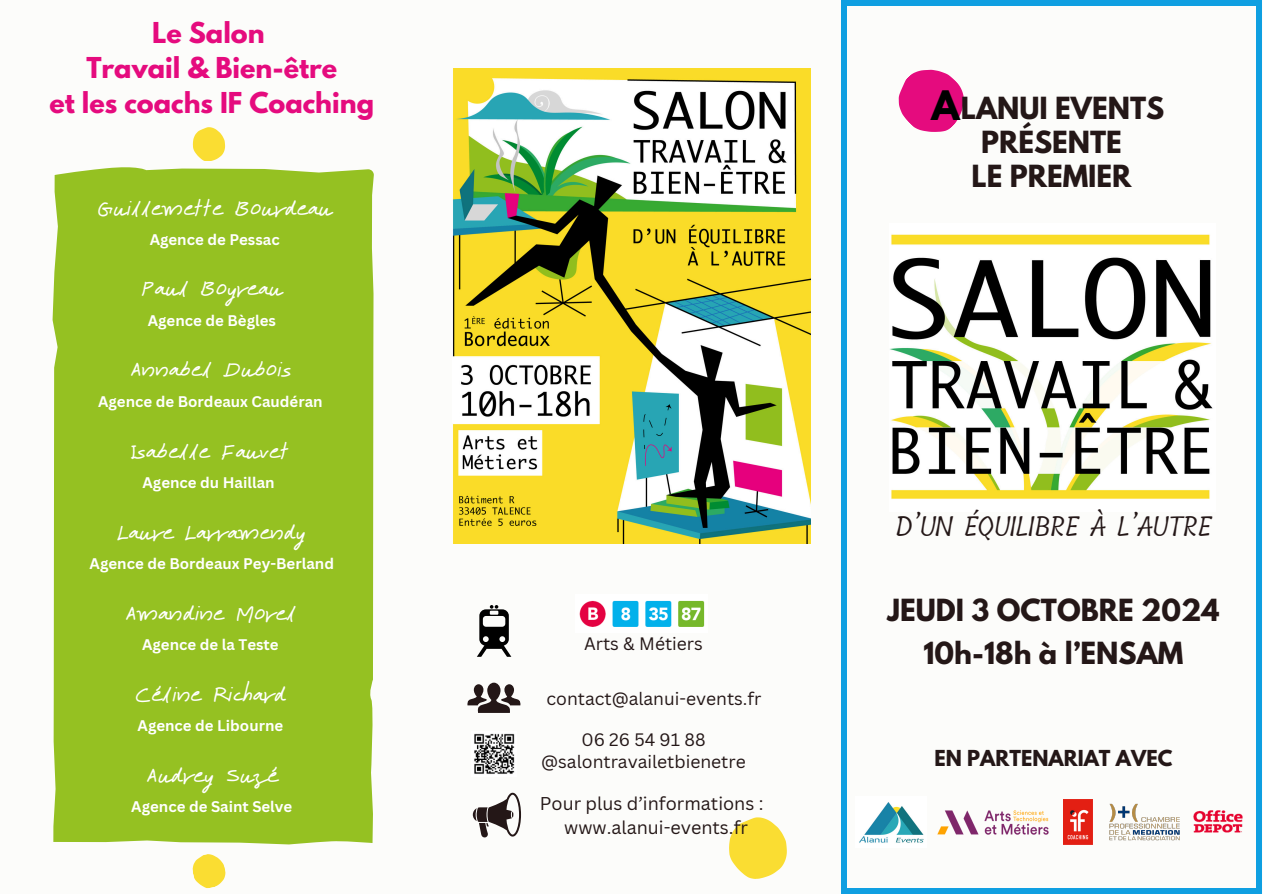
<style>
.page{position:relative;width:1263px;height:894px;background:#fff}
.page>*{position:absolute;margin:0;border:0;box-sizing:border-box;transform-origin:0 0}
.t1{font:37.5px "Karumbi";color:#fff}
.t2{font:700 36px "League Spartan";color:#000}
.t3{font:700 27px "League Spartan";color:#241717}
.t4{font:27px "Tillana";color:#241717}
.t5{font:700 25.5px/34.8px "League Spartan";color:#e50b7e;text-align:center}
.t6{font:700 19.5px "League Spartan";color:#241717}
.t7{font:18px/24.8px "Canva Sans";color:#241717;text-align:center}
.t8{font:17.55px "Canva Sans";color:#241717}
.t9{font:700 15px "Canva Sans";color:#fff}
</style>
<div class="page">
<div style="left:0;top:0;width:1263px;height:893px;background:#fcfcfa"></div>
<svg style="left:467px;top:682px;width:54px;height:30px"></svg>
<svg style="left:473px;top:792px;width:48px;height:45px"></svg>
<img style="left:453px;top:68px;width:357px;height:475px">
<img style="left:890px;top:234px;width:323px;height:265px">
<img style="left:474px;top:733px;width:41px;height:41px">
<div style="left:1256px;top:0;width:6px;height:893px;background:#0f9fe1"></div>
<div style="left:841px;top:0;width:6px;height:893px;background:#0f9fe1"></div>
<div style="left:842px;top:0;width:420px;height:6px;background:#0f9fe1"></div>
<div style="left:842px;top:887px;width:417px;height:6px;background:#0f9fe1"></div>
<svg style="left:729px;top:817px;width:58px;height:61px"></svg>
<svg style="left:898px;top:69px;width:66px;height:63px"></svg>
<div style="left:53px;top:167px;width:321px;height:677px;background:#95c122"></div>
<svg style="left:192px;top:854px;width:34px;height:35px"></svg>
<svg style="left:193px;top:127px;width:32px;height:34px"></svg>
<svg style="left:477px;top:605px;width:34px;height:51px"></svg>
<img style="left:579px;top:600px;width:126px;height:27px">
<img style="left:1193px;top:810px;width:49px;height:23px">
<img style="left:1109px;top:803px;width:70px;height:38px">
<img style="left:859px;top:802px;width:65px;height:41px">
<img style="left:1063px;top:799px;width:29px;height:45px">
<img style="left:937px;top:810px;width:112px;height:24px">
<h2 class="t5" style="left:50px;top:18px;width:326px">Le Salon<br>Travail &amp; Bien-être<br>et les coachs IF Coaching</h2>
<p class="t1" style="left:97px;top:179px;width:237px">Guillemette Bourdeau</p>
<p class="t9" style="left:150px;top:229px;width:131px">Agence de Pessac</p>
<p class="t1" style="left:141px;top:259px;width:143px">Paul Boyreau</p>
<p class="t9" style="left:148px;top:310px;width:130px">Agence de Bègles</p>
<p class="t1" style="left:129px;top:340px;width:165px">Annabel Dubois</p>
<p class="t9" style="left:98px;top:391px;width:226px">Agence de Bordeaux Caudéran</p>
<p class="t1" style="left:131px;top:421px;width:160px">Isabelle Fauvet</p>
<p class="t9" style="left:143px;top:472px;width:134px">Agence du Haillan</p>
<p class="t1" style="left:117px;top:502px;width:191px">Laure Larramendy</p>
<p class="t9" style="left:90px;top:553px;width:246px">Agence de Bordeaux Pey-Berland</p>
<p class="t1" style="left:124px;top:583px;width:175px">Amandine Morel</p>
<p class="t9" style="left:142px;top:634px;width:138px">Agence de la Teste</p>
<h6 class="t1" style="left:134px;top:664px;width:154px">Céline Richard</h6>
<p class="t9" style="left:138px;top:715px;width:147px">Agence de Libourne</p>
<p class="t1" style="left:145px;top:745px;width:135px">Audrey Suzé</p>
<p class="t9" style="left:131px;top:796px;width:163px">Agence de Saint Selve</p>
<h3 class="t2" style="left:931px;top:87px;width:30px">A</h3>
<p class="t3" style="left:961px;top:95px;width:205px">LANUI EVENTS</p>
<p class="t3" style="left:981px;top:129px;width:142px">PRÉSENTE</p>
<p class="t3" style="left:971px;top:163px;width:162px">LE PREMIER</p>
<h2 class="t8" style="left:584px;top:631px;width:120px">Arts &amp; Métiers</h2>
<p class="t8" style="left:546px;top:685px;width:217px">contact@alanui-events.fr</p>
<p class="t8" style="left:581px;top:726px;width:126px">06 26 54 91 88</p>
<p class="t8" style="left:541px;top:749px;width:206px">@salontravailetbienetre</p>
<p class="t7" style="left:540px;top:790px;width:225px">Pour plus d’informations : www.alanui-events.fr</p>
<p class="t4" style="left:895px;top:504px;width:317px">D’UN ÉQUILIBRE À L’AUTRE</p>
<p class="t3" style="left:887px;top:596px;width:333px">JEUDI 3 OCTOBRE 2024</p>
<p class="t3" style="left:923px;top:639px;width:261px">10h-18h à l’ENSAM</p>
<p class="t6" style="left:934px;top:748px;width:240px">EN PARTENARIAT AVEC</p>
</div>
